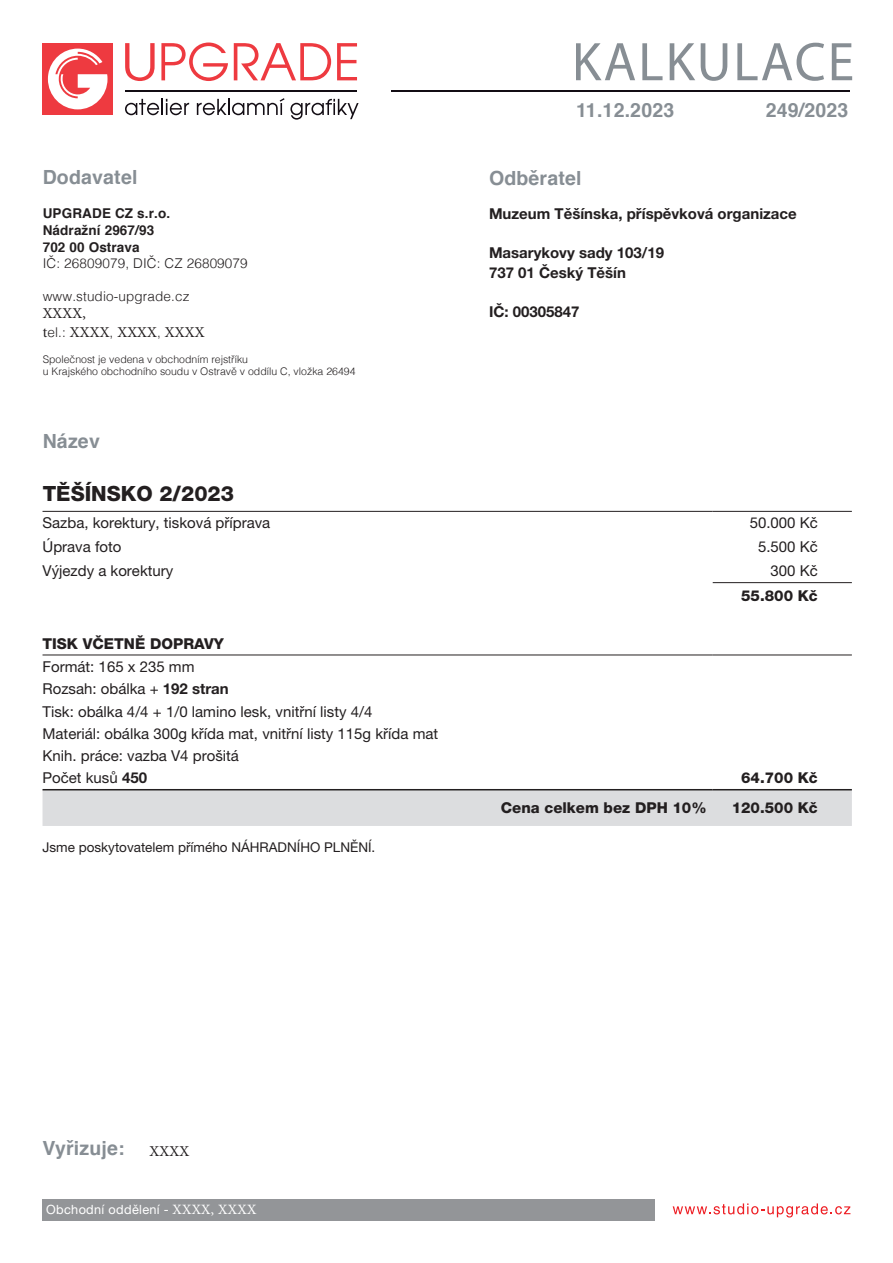
<style>
.page{position:relative;width:893px;height:1263px;background:#fff}
.page>*{position:absolute;margin:0;border:0;box-sizing:border-box;transform-origin:0 0}
.t1{font:800 21px "Helvetica Neue LT Pro";color:#231f20}
.t2{font:700 19.5px "Helvetica";letter-spacing:.01em;color:#878e94}
.t3{font:15px "Helvetica Neue LT Pro";color:#231f20}
.t4{font:700 15px "Helvetica Neue LT Pro";color:#231f20}
.t5{font:800 15px "Helvetica Neue LT Pro";color:#231f20}
.t6{font:15px/18.3px "Minion Pro";letter-spacing:.01em;color:#231f20}
.t7{font:300 13.5px "Helvetica";letter-spacing:.01em;color:#231f20}
.t8{font:700 13.5px/17px "Helvetica";letter-spacing:.01em;color:#231f20}
.t9{font:13.5px "Helvetica Neue LT Pro";color:#231f20}
.t10{font:12.75px "Helvetica Neue LT Pro";letter-spacing:.025em;color:#fff}
.t11{font:300 10.5px/12.6px "Helvetica";color:#231f20}
.s1{font-family:"Helvetica";font-weight:300;font-size:13.5px}
.s2{font-weight:700}
.s3{font-family:"Minion Pro";font-size:14.25px}
</style>
<div class="page">
<svg style="left:125px;top:43px;width:30px;height:38px"></svg>
<svg style="left:161px;top:43px;width:67px;height:38px"></svg>
<svg style="left:234px;top:43px;width:97px;height:37px"></svg>
<svg style="left:337px;top:43px;width:20px;height:37px"></svg>
<svg style="left:125px;top:99px;width:64px;height:16px"></svg>
<svg style="left:197px;top:98px;width:162px;height:22px"></svg>
<hr style="left:125px;top:90px;width:232px;height:1px;background:#130d14">
<hr style="left:391px;top:90px;width:459px;height:1px;background:#130d14">
<div style="left:43px;top:43px;width:70px;height:72px;background:#ee3a40"></div>
<svg style="left:48px;top:49px;width:60px;height:60px"></svg>
<svg style="left:576px;top:43px;width:59px;height:37px"></svg>
<svg style="left:642px;top:43px;width:20px;height:37px"></svg>
<svg style="left:670px;top:43px;width:25px;height:37px"></svg>
<svg style="left:701px;top:43px;width:26px;height:38px"></svg>
<svg style="left:737px;top:43px;width:87px;height:38px"></svg>
<svg style="left:832px;top:43px;width:20px;height:37px"></svg>
<div style="left:43px;top:1199px;width:612px;height:21px;background:#939598"></div>
<svg style="left:673px;top:1203px;width:177px;height:14px"></svg>
<div style="left:43px;top:790px;width:809px;height:36px;background:#dcdddf"></div>
<hr style="left:713px;top:582px;width:139px;height:1px;background:#231f20">
<hr style="left:43px;top:511px;width:670px;height:1px;background:#231f20">
<hr style="left:713px;top:511px;width:139px;height:1px;background:#231f20">
<hr style="left:43px;top:789px;width:670px;height:1px;background:#231f20">
<hr style="left:713px;top:789px;width:139px;height:1px;background:#231f20">
<hr style="left:43px;top:655px;width:670px;height:1px;background:#231f20">
<hr style="left:713px;top:655px;width:139px;height:1px;background:#231f20">
<p class="t2" style="left:43px;top:162px;width:96px">Dodavatel</p>
<p class="t8" style="left:43px;top:205px;width:129px">UPGRADE CZ s.r.o.<br>Nádražní 2967/93<br>702 00 Ostrava</p>
<p class="t7" style="left:43px;top:251px;width:207px">IČ: 26809079, DIČ: CZ 26809079</p>
<p class="t7" style="left:43px;top:284px;width:148px">www.studio-upgrade.cz</p>
<p class="t6" style="left:43px;top:305px;width:163px">XXXX,<br>t<span class="s1">el.:</span> XXXX<span class="s1">,</span> XXXX<span class="s1">,</span> XXXX</p>
<p class="t11" style="left:43px;top:352px;width:314px">Společnost je vedena v obchodním rejstříku<br>u Krajského obchodního soudu v Ostravě v oddílu C, vložka 26494</p>
<p class="t2" style="left:576px;top:94px;width:100px">11.12.2023</p>
<p class="t2" style="left:766px;top:94px;width:84px">249/2023</p>
<h2 class="t2" style="left:489px;top:162px;width:94px">Odběratel</h2>
<p class="t4" style="left:489px;top:204px;width:309px">Muzeum Těšínska, příspěvková organizace</p>
<p class="t4" style="left:489px;top:243px;width:177px">Masarykovy sady 103/19</p>
<p class="t4" style="left:489px;top:263px;width:138px">737 01 Český Těšín</p>
<p class="t4" style="left:489px;top:302px;width:92px">IČ: 00305847</p>
<p class="t2" style="left:43px;top:425px;width:59px">Název</p>
<p class="t1" style="left:43px;top:481px;width:193px">TĚŠÍNSKO 2/2023</p>
<p class="t3" style="left:43px;top:514px;width:229px">Sazba, korektury, tisková příprava</p>
<p class="t3" style="left:750px;top:514px;width:70px">50.000 Kč</p>
<p class="t3" style="left:43px;top:538px;width:80px">Úprava foto</p>
<p class="t3" style="left:758px;top:538px;width:61px">5.500 Kč</p>
<p class="t3" style="left:43px;top:562px;width:132px">Výjezdy a korektury</p>
<p class="t3" style="left:771px;top:562px;width:49px">300 Kč</p>
<p class="t5" style="left:741px;top:586px;width:78px">55.800 Kč</p>
<p class="t5" style="left:43px;top:634px;width:183px">TISK VČETNĚ DOPRAVY</p>
<p class="t3" style="left:43px;top:658px;width:154px">Formát: 165 x 235 mm</p>
<p class="t3" style="left:43px;top:680px;width:188px">Rozsah: obálka + <span class="s2">192 stran</span></p>
<p class="t3" style="left:43px;top:702px;width:331px">Tisk: obálka 4/4 + 1/0 lamino lesk, vnitřní listy 4/4</p>
<p class="t3" style="left:43px;top:724px;width:397px">Materiál: obálka 300g křída mat, vnitřní listy 115g křída mat</p>
<p class="t3" style="left:43px;top:747px;width:198px">Knih. práce: vazba V4 prošitá</p>
<p class="t3" style="left:43px;top:769px;width:106px">Počet kusů <span class="s2">450</span></p>
<p class="t5" style="left:741px;top:769px;width:78px">64.700 Kč</p>
<p class="t5" style="left:501px;top:799px;width:207px">Cena celkem bez DPH 10%</p>
<p class="t5" style="left:732px;top:799px;width:88px">120.500 Kč</p>
<p class="t9" style="left:43px;top:839px;width:334px">Jsme poskytovatelem přímého NÁHRADNÍHO PLNĚNÍ.</p>
<h2 class="t2" style="left:43px;top:1132px;width:84px">Vyřizuje:</h2>
<p class="t6" style="left:150px;top:1142px;width:41px">XXXX</p>
<p class="t10" style="left:46px;top:1202px;width:212px">Obchodní oddělení - <span class="s3">XXXX, XXXX</span></p>
</div>
